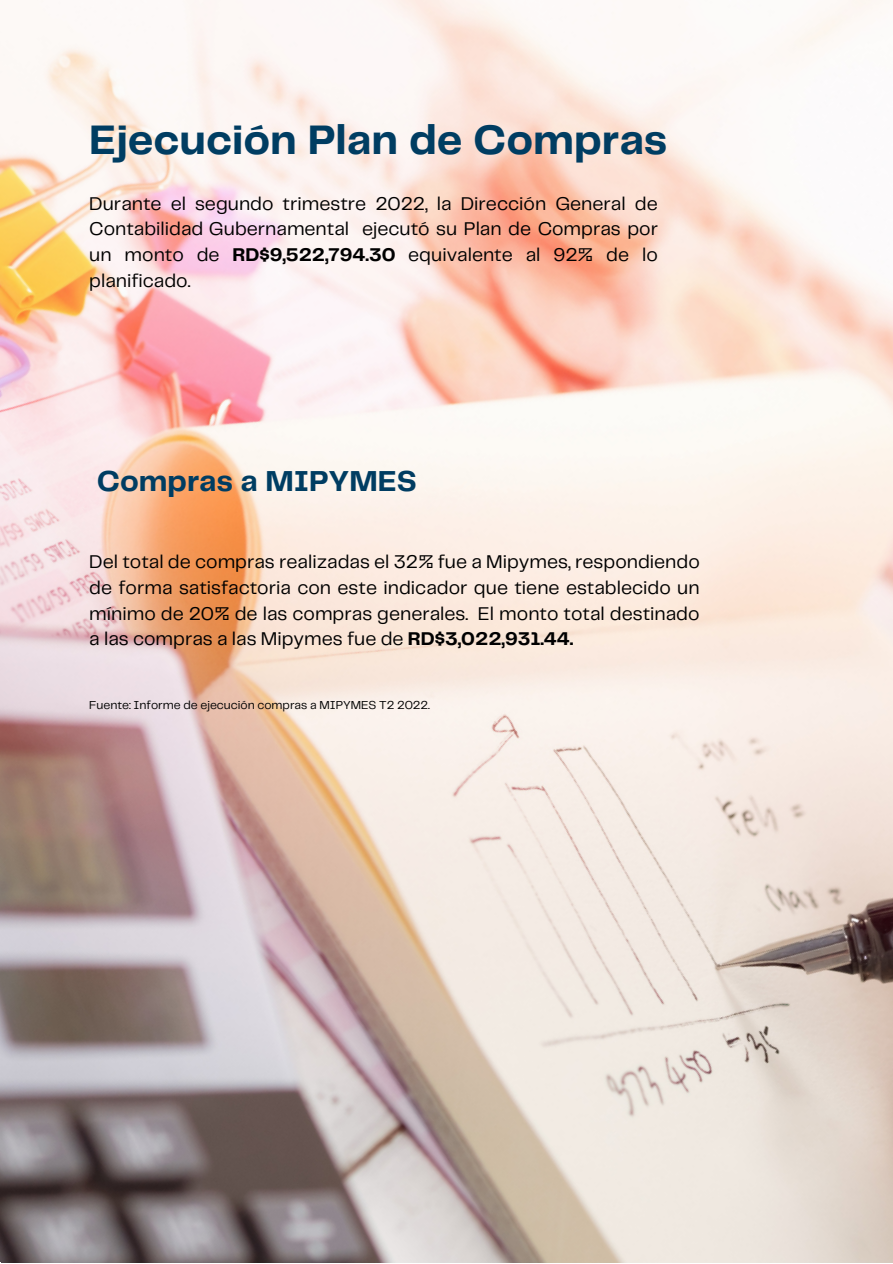
<style>
.page{position:relative;width:893px;height:1264px;background:#fff}
.page>*{position:absolute;margin:0;border:0;box-sizing:border-box;transform-origin:0 0}
.t1{font:700 42.75px "Telegraf";color:#003d62}
.t2{font:700 30px "Telegraf";color:#003d62}
.t3{font:19.2px/25.8px "Telegraf";color:#000;text-align:justify}
.t4{font:12px "Telegraf";color:#000}
.s1{font-weight:700}
</style>
<div class="page">
<img style="left:0;top:0;width:892px;height:1262px">
<h1 class="t1" style="left:89px;top:122px;width:579px">Ejecución Plan de Compras</h1>
<p class="t3" style="left:89px;top:191px;width:570px">Durante el segundo trimestre 2022, la Dirección General de Contabilidad Gubernamental ejecutó su Plan de Compras por un monto de <span class="s1">RD$9,522,794.30</span> equivalente al 92% de lo planificado.</p>
<h2 class="t2" style="left:97px;top:468px;width:321px">Compras a MIPYMES</h2>
<p class="t3" style="left:89px;top:549px;width:612px">Del total de compras realizadas el 32% fue a Mipymes, respondiendo de forma satisfactoria con este indicador que tiene establecido un mínimo de 20% de las compras generales. El monto total destinado a las compras a las Mipymes fue de <span class="s1">RD$3,022,931.44.</span></p>
<p class="t4" style="left:89px;top:700px;width:342px">Fuente: Informe de ejecución compras a MIPYMES T2 2022.</p>
</div>
